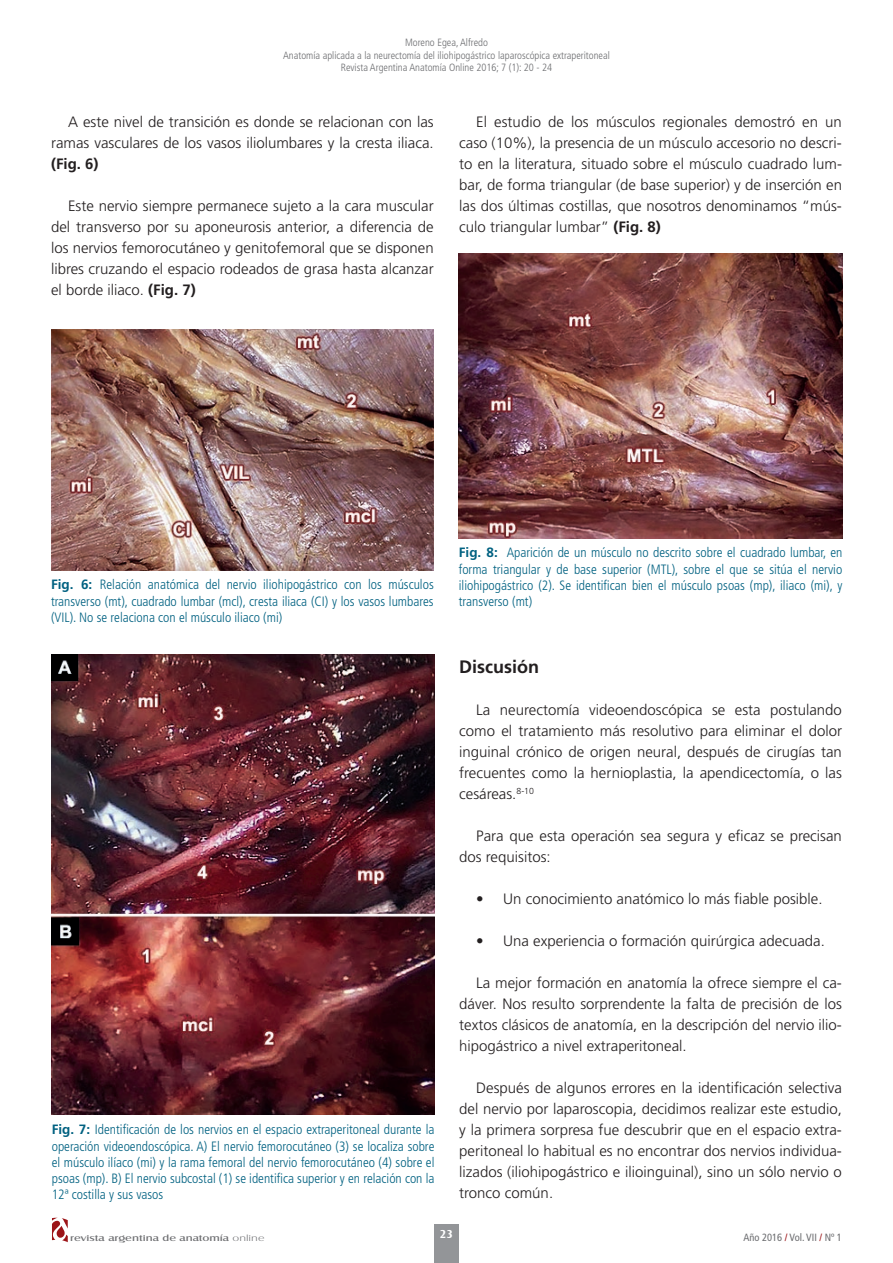
<style>
.page{position:relative;width:893px;height:1263px;background:#fff}
.page>*{position:absolute;margin:0;border:0;box-sizing:border-box;transform-origin:0 0}
.t1{font:700 18px "Frutiger LT Std";color:#231f20}
.t2{font:300 15px/21px "Frutiger LT Std";color:#231f20;text-align:justify}
.t3{font:700 15px "Frutiger LT Std";color:#231f20}
.t4{font:300 condensed 13.5px/16.2px "Frutiger LT Std";color:#006181;text-align:justify}
.t5{font:700 12px "Castle T";color:#fff}
.t6{font:300 condensed 10.5px/12.6px "Frutiger LT Std";color:#6c6d70;text-align:center}
.t7{font:condensed 10.5px "Frutiger LT Std";color:#6c6d70}
.t8{font:9px "Castle T";color:#6c6d70;scale:1.4 1}
.s1{font-weight:700}
.s2{font-weight:700;font-stretch:normal}
.s3{font-family:"Castle T Ligh"}
.s4{color:#9c1418}
</style>
<div class="page">
<svg style="left:52px;top:1218px;width:16px;height:24px"></svg>
<div style="left:434px;top:1224px;width:24px;height:39px;background:#939598"></div>
<img style="left:51px;top:329px;width:383px;height:242px">
<img style="left:52px;top:655px;width:382px;height:460px">
<img style="left:459px;top:254px;width:383px;height:285px">
<p class="t6" style="left:283px;top:36px;width:328px">Moreno Egea, Alfredo<br>Anatomía aplicada a la neurectomía del iliohipogástrico laparoscópica extraperitoneal<br>Revista Argentina Anatomía Online 2016; 7 (1): 20 - 24</p>
<p class="t2" style="left:51px;top:112px;width:384px;text-align:right">A este nivel de transición es donde se relacionan con las ramas vasculares de los vasos iliolumbares y la cresta iliaca.</p>
<p class="t3" style="left:51px;top:155px;width:49px">(Fig. 6)</p>
<p class="t2" style="left:51px;top:196px;width:384px;text-indent:17px">Este nervio siempre permanece sujeto a la cara muscular del transverso por su aponeurosis anterior, a diferencia de los nervios femorocutáneo y genitofemoral que se disponen libres cruzando el espacio rodeados de grasa hasta alcanzar el borde iliaco. <span class="s1">(Fig. 7)</span></p>
<p class="t2" style="left:459px;top:112px;width:384px;text-indent:17px">El estudio de los músculos regionales demostró en un caso (10%), la presencia de un músculo accesorio no descri&shy;to en la literatura, situado sobre el músculo cuadrado lum&shy;bar, de forma triangular (de base superior) y de inserción en las dos últimas costillas, que nosotros denominamos “mús&shy;culo triangular lumbar” <span class="s1">(Fig. 8)</span></p>
<p class="t4" style="left:51px;top:577px;width:384px"><span class="s2">Fig. 6:</span> Relación anatómica del nervio iliohipogástrico con los músculos transverso (mt), cuadrado lumbar (mcl), cresta iliaca (CI) y los vasos lumbares (VIL). No se relaciona con el músculo iliaco (mi)</p>
<p class="t4" style="left:52px;top:1122px;width:384px"><span class="s2">Fig. 7:</span> Identificación de los nervios en el espacio extraperitoneal durante la operación videoendoscópica. A) El nervio femorocutáneo (3) se localiza sobre el músculo ilíaco (mi) y la rama femoral del nervio femorocutáneo (4) sobre el psoas (mp). B) El nervio subcostal (1) se identifica superior y en relación con la 12ª costilla y sus vasos</p>
<p class="t4" style="left:459px;top:545px;width:385px"><span class="s2">Fig. 8:</span> Aparición de un músculo no descrito sobre el cuadrado lumbar, en forma triangular y de base superior (MTL), sobre el que se sitúa el nervio iliohipogástrico (2). Se identifican bien el músculo psoas (mp), iliaco (mi), y transverso (mt)</p>
<p class="t1" style="left:459px;top:656px;width:81px">Discusión</p>
<p class="t2" style="left:459px;top:700px;width:384px;text-indent:17px">La neurectomía videoendoscópica se esta postulando como el tratamiento más resolutivo para eliminar el dolor inguinal crónico de origen neural, después de cirugías tan frecuentes como la hernioplastia, la apendicectomía, o las cesáreas.<sup>8-10</sup></p>
<p class="t2" style="left:459px;top:826px;width:384px;text-indent:17px">Para que esta operación sea segura y eficaz se precisan dos requisitos:</p>
<p class="t2" style="left:476px;top:889px;width:348px">• Un conocimiento anatómico lo más fiable posible.</p>
<p class="t2" style="left:476px;top:931px;width:350px">• Una experiencia o formación quirúrgica adecuada.</p>
<p class="t2" style="left:459px;top:973px;width:384px;text-indent:17px">La mejor formación en anatomía la ofrece siempre el ca&shy;dáver. Nos resulto sorprendente la falta de precisión de los textos clásicos de anatomía, en la descripción del nervio ilio&shy;hipogástrico a nivel extraperitoneal.</p>
<p class="t2" style="left:459px;top:1078px;width:384px;text-indent:17px">Después de algunos errores en la identificación selectiva del nervio por laparoscopia, decidimos realizar este estudio, y la primera sorpresa fue descubrir que en el espacio extra&shy;peritoneal lo habitual es no encontrar dos nervios individua&shy;lizados (iliohipogástrico e ilioinguinal), sino un sólo nervio o tronco común.</p>
<p class="t8" style="left:70px;top:1234px;width:140px">revista argentina de anatomía <span class="s3">online</span></p>
<p class="t5" style="left:440px;top:1227px;width:15px">23</p>
<p class="t7" style="left:743px;top:1231px;width:100px">Año 2016 <span class="s4">/</span> Vol. VII <span class="s4">/</span> Nº 1</p>
</div>
